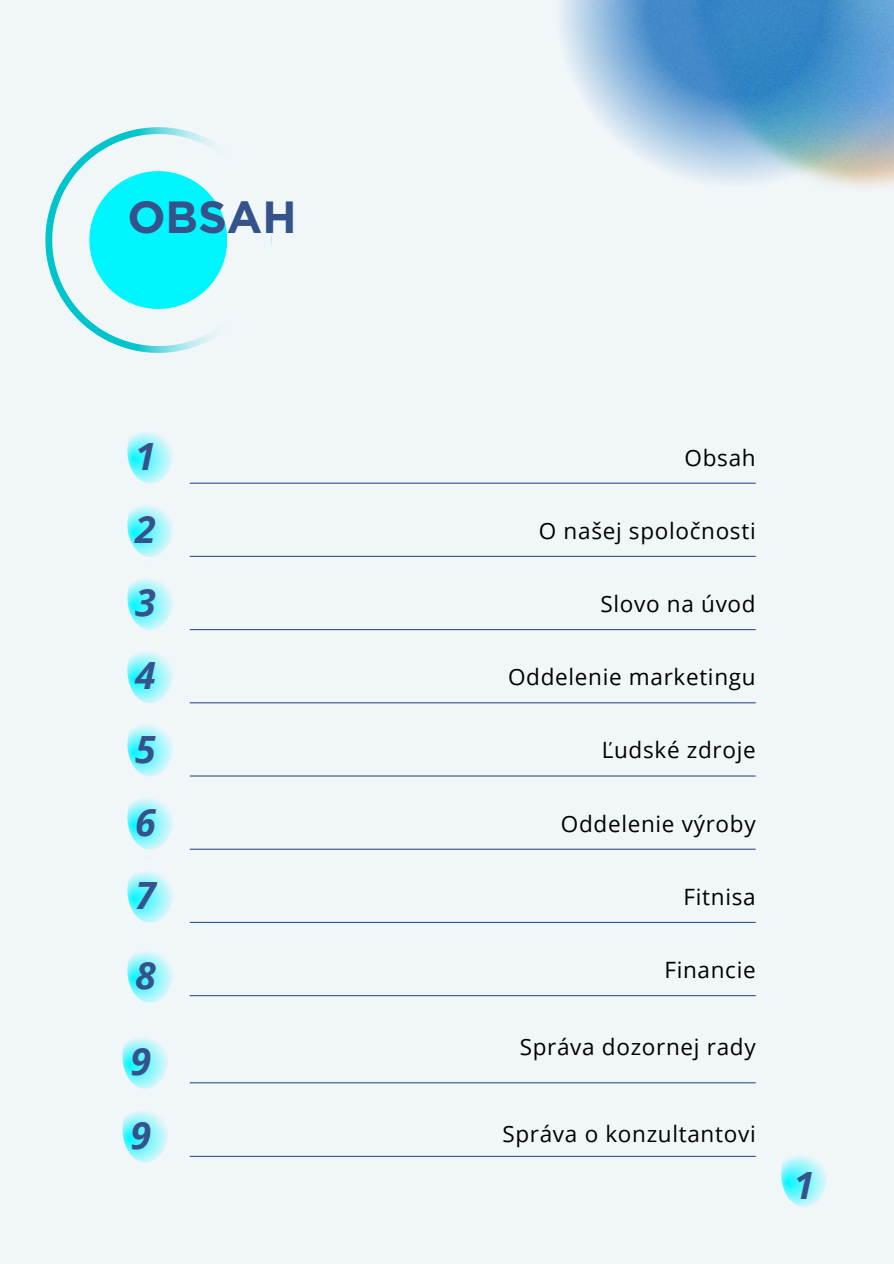
<style>
.page{position:relative;width:894px;height:1264px;background:#fff}
.page>*{position:absolute;margin:0;border:0;box-sizing:border-box;transform-origin:0 0}
.t1{font:700 45px "Gotham";color:#36528b}
.t2{font:italic 700 37.5px "Open Sans";color:#36528b}
.t3{font:22.5px "Open Sans";letter-spacing:.03em;color:#000}
</style>
<div class="page">
<div style="left:0;top:0;width:893px;height:1263px;background:#f1f6f9"></div>
<svg style="left:45px;top:127px;width:169px;height:226px"></svg>
<svg style="left:89px;top:171px;width:138px;height:137px"></svg>
<svg style="left:127px;top:432px;width:46px;height:51px"></svg>
<svg style="left:127px;top:505px;width:46px;height:51px"></svg>
<svg style="left:127px;top:564px;width:46px;height:65px"></svg>
<svg style="left:127px;top:652px;width:46px;height:51px"></svg>
<svg style="left:127px;top:725px;width:46px;height:51px"></svg>
<svg style="left:127px;top:798px;width:46px;height:51px"></svg>
<svg style="left:127px;top:857px;width:46px;height:65px"></svg>
<img style="left:560px;top:0;width:333px;height:188px">
<hr style="left:190px;top:482px;width:565px;height:2px;background:#36528b">
<hr style="left:190px;top:556px;width:565px;height:1px;background:#36528b">
<hr style="left:190px;top:629px;width:565px;height:1px;background:#36528b">
<hr style="left:190px;top:702px;width:565px;height:1px;background:#36528b">
<hr style="left:190px;top:775px;width:565px;height:1px;background:#36528b">
<hr style="left:190px;top:848px;width:565px;height:1px;background:#36528b">
<hr style="left:190px;top:921px;width:565px;height:2px;background:#36528b">
<hr style="left:190px;top:995px;width:565px;height:1px;background:#36528b">
<svg style="left:781px;top:1155px;width:46px;height:51px"></svg>
<svg style="left:127px;top:951px;width:46px;height:51px"></svg>
<svg style="left:122px;top:1037px;width:46px;height:51px"></svg>
<hr style="left:190px;top:1082px;width:565px;height:1px;background:#36528b">
<svg style="left:122px;top:1111px;width:46px;height:51px"></svg>
<hr style="left:190px;top:1155px;width:565px;height:1px;background:#36528b">
<p class="t1" style="left:127px;top:190px;width:171px">OBSAH</p>
<p class="t2" style="left:135px;top:429px;width:22px">1</p>
<p class="t3" style="left:684px;top:441px;width:73px">Obsah</p>
<h1 class="t2" style="left:135px;top:503px;width:22px">2</h1>
<p class="t3" style="left:538px;top:514px;width:218px">O našej spoločnosti</p>
<p class="t2" style="left:135px;top:576px;width:22px">3</p>
<p class="t3" style="left:600px;top:588px;width:157px">Slovo na úvod</p>
<p class="t2" style="left:135px;top:649px;width:22px">4</p>
<p class="t3" style="left:508px;top:661px;width:249px">Oddelenie marketingu</p>
<p class="t2" style="left:135px;top:722px;width:22px">5</p>
<p class="t3" style="left:601px;top:734px;width:155px">Ľudské zdroje</p>
<p class="t2" style="left:135px;top:795px;width:22px">6</p>
<p class="t3" style="left:560px;top:807px;width:196px">Oddelenie výroby</p>
<p class="t2" style="left:135px;top:868px;width:22px">7</p>
<p class="t3" style="left:683px;top:880px;width:74px">Fitnisa</p>
<p class="t2" style="left:135px;top:948px;width:22px">8</p>
<p class="t3" style="left:664px;top:953px;width:93px">Financie</p>
<p class="t2" style="left:130px;top:1034px;width:22px">9</p>
<p class="t3" style="left:519px;top:1031px;width:237px">Správa dozornej rady</p>
<p class="t2" style="left:130px;top:1108px;width:22px">9</p>
<p class="t3" style="left:502px;top:1118px;width:255px">Správa o konzultantovi</p>
<p class="t2" style="left:793px;top:1158px;width:22px">1</p>
</div>
